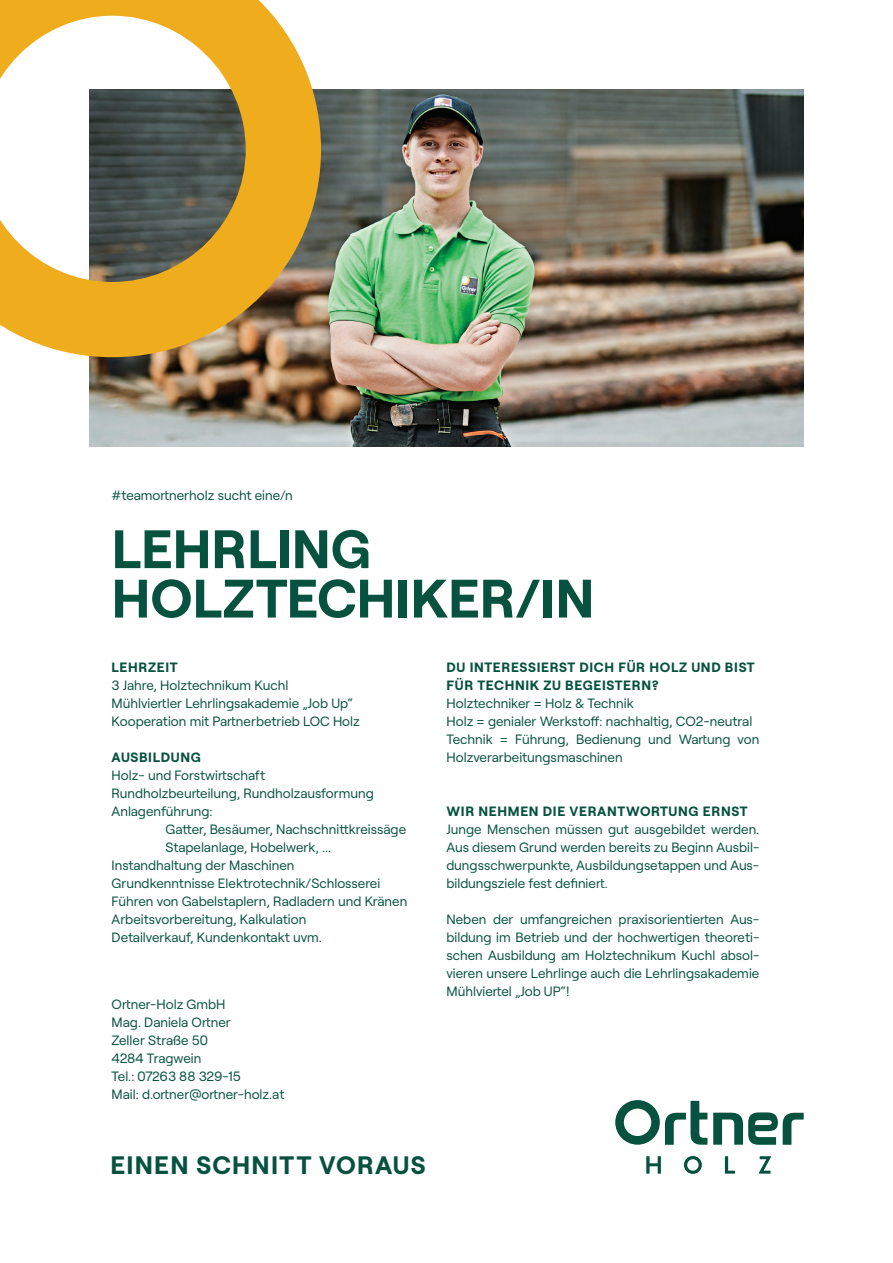
<style>
.page{position:relative;width:893px;height:1263px;background:#fff}
.page>*{position:absolute;margin:0;border:0;box-sizing:border-box;transform-origin:0 0}
.t1{font:700 54px/49.3px "Roobert";color:#07523f}
.t2{font:700 25.2px "Roobert";letter-spacing:.05em;color:#07523f}
.t3{font:13.5px/18px "Roobert";color:#07523f}
.t4{font:700 13.5px/18px "Roobert";letter-spacing:.05em;color:#07523f}
</style>
<div class="page">
<img style="left:89px;top:89px;width:715px;height:357px">
<svg style="left:0;top:0;width:321px;height:357px"></svg>
<svg style="left:615px;top:1100px;width:189px;height:45px"></svg>
<svg style="left:646px;top:1156px;width:125px;height:18px"></svg>
<p class="t3" style="left:112px;top:486px;width:183px">#teamortnerholz sucht eine/n</p>
<h1 class="t1" style="left:112px;top:520px;width:484px">LEHRLING<br>HOLZTECHIKER/IN</h1>
<p class="t4" style="left:112px;top:657px;width:68px">LEHRZEIT</p>
<p class="t3" style="left:112px;top:675px;width:250px">3 Jahre, Holztechnikum Kuchl<br>Mühlviertler Lehrlingsakademie „Job Up“<br>Kooperation mit Partnerbetrieb LOC Holz</p>
<p class="t4" style="left:112px;top:747px;width:91px">AUSBILDUNG</p>
<p class="t3" style="left:112px;top:765px;width:155px">Holz- und Forstwirtschaft</p>
<p class="t3" style="left:112px;top:783px;width:264px">Rundholzbeurteilung, Rundholzausformung</p>
<p class="t3" style="left:112px;top:801px;width:102px">Anlagenführung:</p>
<p class="t3" style="left:166px;top:819px;width:242px">Gatter, Besäumer, Nachschnittkreissäge</p>
<p class="t3" style="left:166px;top:837px;width:167px">Stapelanlage, Hobelwerk, ...</p>
<p class="t3" style="left:112px;top:855px;width:184px">Instandhaltung der Maschinen</p>
<p class="t3" style="left:112px;top:873px;width:270px">Grundkenntnisse Elektrotechnik/Schlosserei</p>
<p class="t3" style="left:112px;top:891px;width:297px">Führen von Gabelstaplern, Radladern und Kränen</p>
<p class="t3" style="left:112px;top:909px;width:196px">Arbeitsvorbereitung, Kalkulation</p>
<p class="t3" style="left:112px;top:927px;width:212px">Detailverkauf, Kundenkontakt uvm.</p>
<p class="t3" style="left:112px;top:994px;width:174px">Ortner-Holz GmbH<br>Mag. Daniela Ortner<br>Zeller Straße 50<br>4284 Tragwein<br>Tel.: 07263 88 329-15<br>Mail: d.ortner@ortner-holz.at</p>
<p class="t4" style="left:446px;top:657px;width:310px">DU INTERESSIERST DICH FÜR HOLZ UND BIST<br>FÜR TECHNIK ZU BEGEISTERN?</p>
<p class="t3" style="left:446px;top:693px;width:314px">Holztechniker = Holz &amp; Technik<br>Holz = genialer Werkstoff: nachhaltig, CO2-neutral Technik = Führung, Bedienung und Wartung von Holzverarbeitungsmaschinen</p>
<p class="t4" style="left:446px;top:801px;width:303px">WIR NEHMEN DIE VERANTWORTUNG ERNST</p>
<p class="t3" style="left:446px;top:819px;width:314px;text-align:justify">Junge Menschen müssen gut ausgebildet werden.<br>Aus diesem Grund werden bereits zu Beginn Ausbil&shy;dungsschwerpunkte, Ausbildungsetappen und Aus&shy;bildungsziele fest definiert.</p>
<p class="t3" style="left:446px;top:909px;width:314px;text-align:justify">Neben der umfangreichen praxisorientierten Aus&shy;bildung im Betrieb und der hochwertigen theoreti&shy;schen Ausbildung am Holztechnikum Kuchl absol&shy;vieren unsere Lehrlinge auch die Lehrlingsakademie Mühlviertel „Job UP“!</p>
<h2 class="t2" style="left:110px;top:1145px;width:317px">EINEN SCHNITT VORAUS</h2>
</div>
